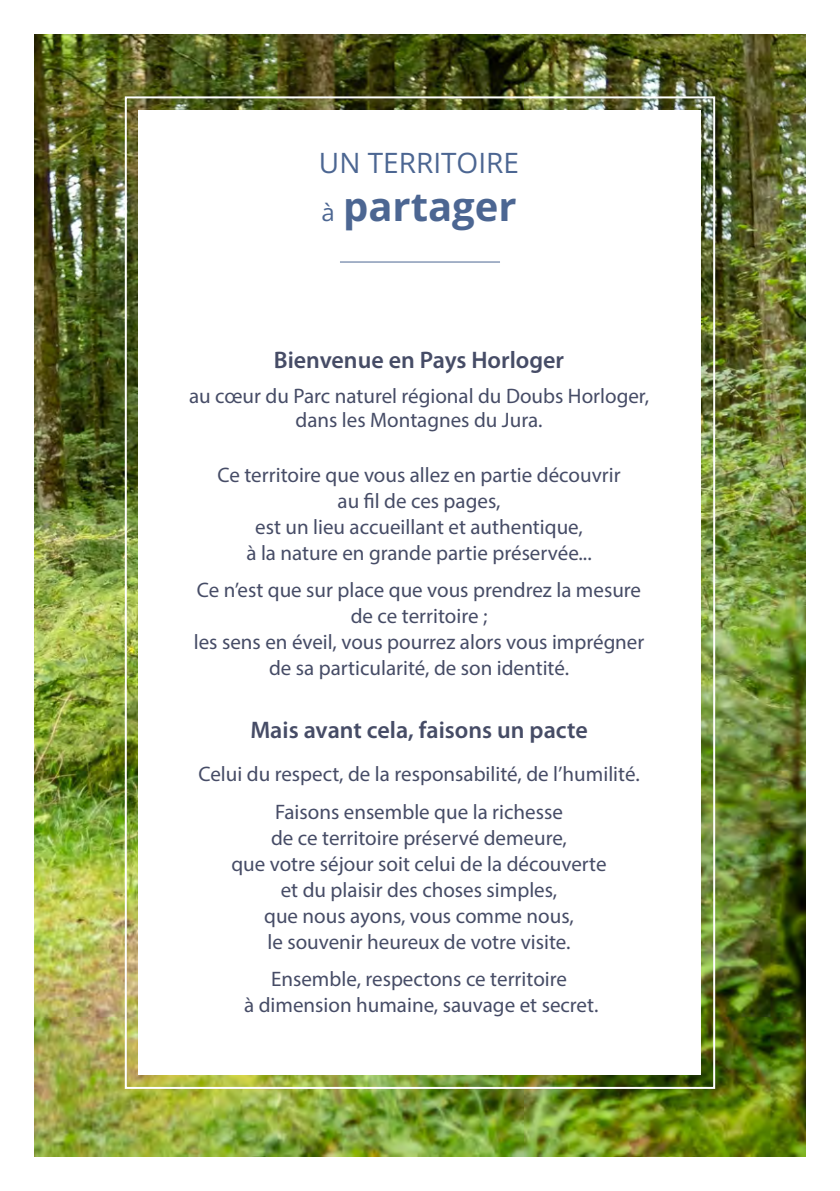
<style>
.page{position:relative;width:840px;height:1191px;background:#fff}
.page>*{position:absolute;margin:0;border:0;box-sizing:border-box;transform-origin:0 0}
.t1{font:700 40px "Open Sans";color:#4c6692}
.t2{font:28px "Open Sans";color:#4c6692}
.t3{font:600 24px "Myriad Pro";color:#464c66}
.t4{font:21px/26px "Myriad Pro";color:#464c66;text-align:center}
.s1{font-weight:400;font-size:24px}
</style>
<div class="page">
<img style="left:34px;top:34px;width:771px;height:1123px">
<div style="left:137px;top:111px;width:563px;height:964px;background:#fff"></div>
<hr style="left:340px;top:262px;width:159px;height:1px;background:#4c6793">
<h2 class="t2" style="left:319px;top:144px;width:202px">UN TERRITOIRE</h2>
<h1 class="t1" style="left:321px;top:178px;width:197px"><span class="s1">à</span> partager</h1>
<p class="t3" style="left:274px;top:344px;width:291px">Bienvenue en Pays Horloger</p>
<p class="t4" style="left:189px;top:383px;width:461px;line-height:24px">au cœur du Parc naturel régional du Doubs Horloger, dans les Montagnes du Jura.</p>
<p class="t4" style="left:217px;top:461px;width:404px">Ce territoire que vous allez en partie découvrir au fil de ces pages,<br>est un lieu accueillant et authentique,<br>à la nature en grande partie préservée...</p>
<p class="t4" style="left:194px;top:576px;width:452px">Ce n’est que sur place que vous prendrez la mesure de ce territoire ;<br>les sens en éveil, vous pourrez alors vous imprégner de sa particularité, de son identité.</p>
<p class="t3" style="left:250px;top:715px;width:339px">Mais avant cela, faisons un pacte</p>
<p class="t4" style="left:198px;top:755px;width:442px;line-height:37.4px">Celui du respect, de la responsabilité, de l’humilité.<br>Faisons ensemble que la richesse</p>
<p class="t4" style="left:231px;top:824px;width:376px">de ce territoire préservé demeure,<br>que votre séjour soit celui de la découverte et du plaisir des choses simples,<br>que nous ayons, vous comme nous,<br>le souvenir heureux de votre visite.</p>
<p class="t4" style="left:244px;top:965px;width:355px">Ensemble, respectons ce territoire<br>à dimension humaine, sauvage et secret.</p>
</div>
